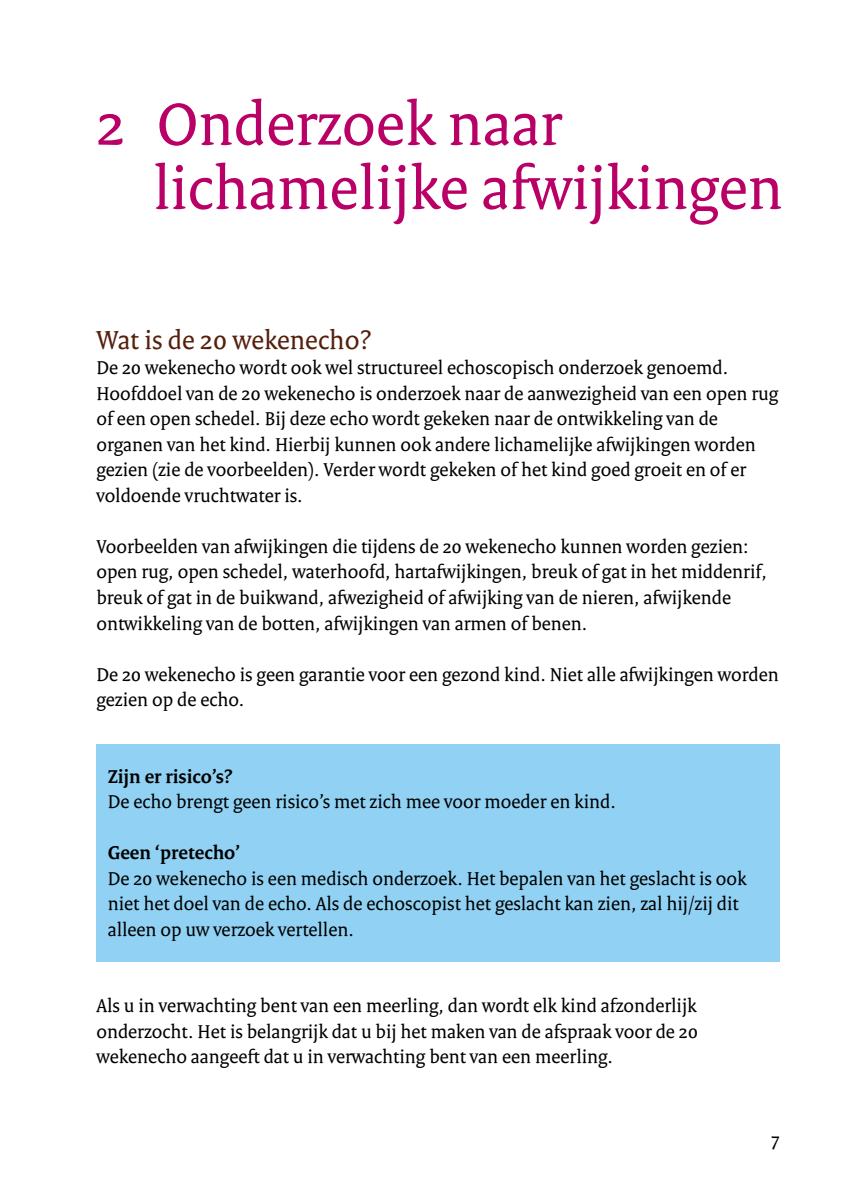
<style>
.page{position:relative;width:842px;height:1191px;background:#fff}
.page>*{position:absolute;margin:0;border:0;box-sizing:border-box;transform-origin:0 0}
._03_RIVM_Hoofdstukko{font:64px/64px "Rijksoverheid Serif";color:#b90066}
._05_RIVM_Paragraafko{font:28px "Rijksoverheid Serif";color:#551f0c}
._10_RIVM_Broodtekst{font:20px/25.6px "Rijksoverheid Serif";color:#000}
.s1{font-weight:700}
</style>
<div class="page">
<div style="left:96px;top:744px;width:684px;height:217px;background:#91d2f4"></div>
<p class="_03_RIVM_Hoofdstukko" style="left:153px;top:92px;width:631px;text-indent:-57px">2 Onderzoek naar lichamelijke afwijkingen</p>
<p class="_05_RIVM_Paragraafko" style="left:96px;top:323px;width:277px">Wat is de 20 wekenecho?</p>
<p class="_10_RIVM_Broodtekst" style="left:96px;top:355px;width:683px">De 20 wekenecho wordt ook wel structureel echoscopisch onderzoek genoemd.<br>Hoofddoel van de 20 wekenecho is onderzoek naar de aanwezigheid van een open rug of een open schedel. Bij deze echo wordt gekeken naar de ontwikkeling van de organen van het kind. Hierbij kunnen ook andere lichamelijke afwijkingen worden gezien (zie de voorbeelden). Verder wordt gekeken of het kind goed groeit en of er voldoende vruchtwater is.</p>
<p class="_10_RIVM_Broodtekst" style="left:96px;top:533px;width:672px">Voorbeelden van afwijkingen die tijdens de 20 wekenecho kunnen worden gezien: open rug, open schedel, waterhoofd, hartafwijkingen, breuk of gat in het middenrif, breuk of gat in de buikwand, afwezigheid of afwijking van de nieren, afwijkende ontwikkeling van de botten, afwijkingen van armen of benen.</p>
<p class="_10_RIVM_Broodtekst" style="left:96px;top:661px;width:684px">De 20 wekenecho is geen garantie voor een gezond kind. Niet alle afwijkingen worden gezien op de echo.</p>
<p class="_10_RIVM_Broodtekst" style="left:108px;top:763px;width:510px"><span class="s1">Zijn er risico’s?<br></span>De echo brengt geen risico’s met zich mee voor moeder en kind.</p>
<p class="_10_RIVM_Broodtekst" style="left:108px;top:840px;width:640px"><span class="s1">Geen ‘pretecho’<br></span>De 20 wekenecho is een medisch onderzoek. Het bepalen van het geslacht is ook niet het doel van de echo. Als de echoscopist het geslacht kan zien, zal hij/zij dit alleen op uw verzoek vertellen.</p>
<p class="_10_RIVM_Broodtekst" style="left:96px;top:993px;width:603px;text-align:justify">Als u in verwachting bent van een meerling, dan wordt elk kind afzonderlijk onderzocht. Het is belangrijk dat u bij het maken van de afspraak voor de 20 wekenecho aangeeft dat u in verwachting bent van een meerling.</p>
<p class="_10_RIVM_Broodtekst" style="left:771px;top:1126px;width:10px">7</p>
</div>
